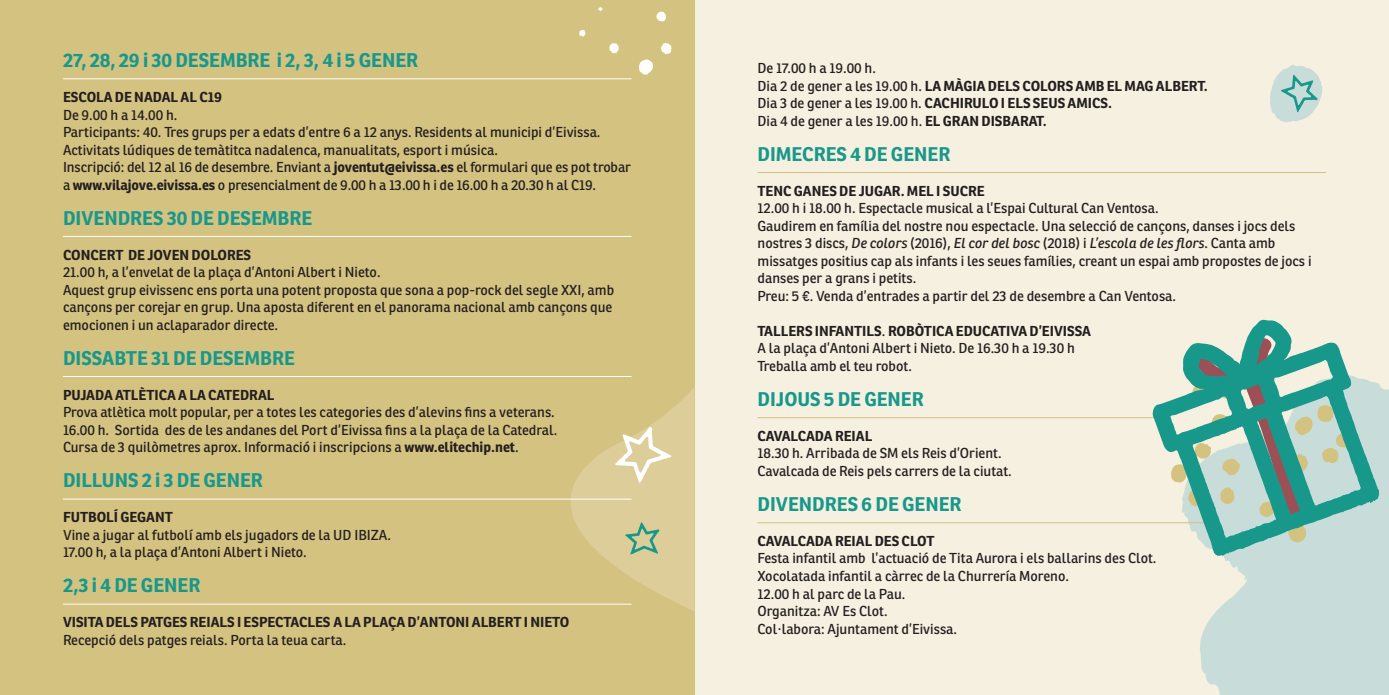
<style>
.page{position:relative;width:1389px;height:695px;background:#fff}
.page>*{position:absolute;margin:0;border:0;box-sizing:border-box;transform-origin:0 0}
.t1{font:700 19.25px "Ronnia";color:#18988b}
.t2{font:14px/17.5px "Ronnia";color:#231f20}
.t3{font:700 14px "Ronnia";color:#231f20}
.s1{font-weight:700}
.s2{font-style:italic}
</style>
<div class="page">
<div style="left:694px;top:0;width:695px;height:694px;background:#f5f0e0"></div>
<div style="left:0;top:0;width:694px;height:694px;background:#d4c280"></div>
<svg style="left:1200px;top:384px;width:189px;height:310px;background:#cbded9"></svg>
<svg style="left:479px;top:388px;width:215px;height:223px"></svg>
<svg style="left:615px;top:426px;width:56px;height:57px;background:#e2d6ac"></svg>
<svg style="left:625px;top:522px;width:34px;height:32px"></svg>
<svg style="left:579px;top:29px;width:6px;height:8px"></svg>
<svg style="left:598px;top:7px;width:4px;height:4px"></svg>
<svg style="left:661px;top:43px;width:10px;height:12px"></svg>
<svg style="left:656px;top:11px;width:10px;height:11px"></svg>
<svg style="left:639px;top:59px;width:14px;height:16px"></svg>
<svg style="left:609px;top:43px;width:10px;height:11px"></svg>
<hr style="left:63px;top:78px;width:568px;height:1px;background:#fff">
<hr style="left:63px;top:236px;width:568px;height:1px;background:#fff">
<hr style="left:63px;top:376px;width:568px;height:1px;background:#fff">
<hr style="left:63px;top:498px;width:568px;height:1px;background:#fff">
<hr style="left:63px;top:603px;width:568px;height:1px;background:#fff">
<hr style="left:757px;top:172px;width:569px;height:1px;background:#d4c280">
<hr style="left:757px;top:417px;width:396px;height:1px;background:#d4c280">
<hr style="left:757px;top:522px;width:457px;height:1px;background:#d4c280">
<svg style="left:1153px;top:320px;width:226px;height:236px"></svg>
<svg style="left:1270px;top:65px;width:53px;height:57px"></svg>
<h1 class="t1" style="left:63px;top:48px;width:357px">27, 28, 29 i 30 DESEMBRE i 2, 3, 4 i 5 GENER</h1>
<p class="t3" style="left:63px;top:88px;width:161px">ESCOLA DE NADAL AL C19</p>
<p class="t2" style="left:63px;top:106px;width:570px">De 9.00 h a 14.00 h.<br>Participants: 40. Tres grups per a edats d’entre 6 a 12 anys. Residents al municipi d’Eivissa.<br>Activitats lúdiques de temàtitca nadalenca, manualitats, esport i música.<br>Inscripció: del 12 al 16 de desembre. Enviant a <span class="s1">joventut@eivissa.es</span> el formulari que es pot trobar a <span class="s1">www.vilajove.eivissa.es</span> o presencialment de 9.00 h a 13.00 h i de 16.00 h a 20.30 h al C19.</p>
<h1 class="t1" style="left:63px;top:205px;width:251px">DIVENDRES 30 DE DESEMBRE</h1>
<p class="t3" style="left:63px;top:246px;width:190px">CONCERT DE JOVEN DOLORES</p>
<p class="t2" style="left:63px;top:263px;width:553px">21.00 h, a l’envelat de la plaça d’Antoni Albert i Nieto.<br>Aquest grup eivissenc ens porta una potent proposta que sona a pop-rock del segle XXI, amb cançons per corejar en grup. Una aposta diferent en el panorama nacional amb cançons que emocionen i un aclaparador directe.</p>
<h1 class="t1" style="left:63px;top:345px;width:233px">DISSABTE 31 DE DESEMBRE</h1>
<p class="t3" style="left:63px;top:386px;width:213px">PUJADA ATLÈTICA A LA CATEDRAL</p>
<p class="t2" style="left:63px;top:403px;width:496px">Prova atlètica molt popular, per a totes les categories des d’alevins fins a veterans.<br>16.00 h. Sortida des de les andanes del Port d’Eivissa fins a la plaça de la Catedral.<br>Cursa de 3 quilòmetres aprox. Informació i inscripcions a <span class="s1">www.elitechip.net</span>.</p>
<h1 class="t1" style="left:63px;top:468px;width:201px">DILLUNS 2 i 3 DE GENER</h1>
<p class="t3" style="left:63px;top:508px;width:111px">FUTBOLÍ GEGANT</p>
<p class="t2" style="left:63px;top:526px;width:329px">Vine a jugar al futbolí amb els jugadors de la UD IBIZA.<br>17.00 h, a la plaça d’Antoni Albert i Nieto.</p>
<h1 class="t1" style="left:63px;top:573px;width:139px">2,3 i 4 DE GENER</h1>
<p class="t3" style="left:63px;top:613px;width:508px">VISITA DELS PATGES REIALS I ESPECTACLES A LA PLAÇA D’ANTONI ALBERT I NIETO</p>
<p class="t2" style="left:63px;top:631px;width:285px">Recepció dels patges reials. Porta la teua carta.</p>
<p class="t2" style="left:757px;top:59px;width:452px">De 17.00 h a 19.00 h.<br>Dia 2 de gener a les 19.00 h. <span class="s1">LA MÀGIA DELS COLORS AMB EL MAG ALBERT.<br></span>Dia 3 de gener a les 19.00 h. <span class="s1">CACHIRULO I ELS SEUS AMICS.<br></span>Dia 4 de gener a les 19.00 h. <span class="s1">EL GRAN DISBARAT.</span></p>
<h1 class="t1" style="left:757px;top:141px;width:194px">DIMECRES 4 DE GENER</h1>
<p class="t3" style="left:757px;top:182px;width:229px">TENC GANES DE JUGAR. MEL I SUCRE</p>
<p class="t2" style="left:757px;top:199px;width:556px">12.00 h i 18.00 h. Espectacle musical a l’Espai Cultural Can Ventosa.<br>Gaudirem en família del nostre nou espectacle. Una selecció de cançons, danses i jocs dels nostres 3 discs, <span class="s2">De colors</span> (2016), <span class="s2">El cor del bosc</span> (2018) i <span class="s2">L’escola de les flors</span>. Canta amb missatges positius cap als infants i les seues famílies, creant un espai amb propostes de jocs i danses per a grans i petits.<br>Preu: 5 €. Venda d’entrades a partir del 23 de desembre a Can Ventosa.</p>
<p class="t2" style="left:757px;top:322px;width:335px"><span class="s1">TALLERS INFANTILS</span>. <span class="s1">ROBÒTICA EDUCATIVA D’EIVISSA<br></span>A la plaça d’Antoni Albert i Nieto. De 16.30 h a 19.30 h<br>Treballa amb el teu robot.</p>
<h1 class="t1" style="left:757px;top:386px;width:168px">DIJOUS 5 DE GENER</h1>
<p class="t3" style="left:757px;top:427px;width:116px">CAVALCADA REIAL</p>
<p class="t2" style="left:757px;top:444px;width:256px">18.30 h. Arribada de SM els Reis d’Orient.<br>Cavalcada de Reis pels carrers de la ciutat.</p>
<h1 class="t1" style="left:757px;top:491px;width:206px">DIVENDRES 6 DE GENER</h1>
<p class="t3" style="left:757px;top:532px;width:178px">CAVALCADA REIAL DES CLOT</p>
<p class="t2" style="left:757px;top:549px;width:401px">Festa infantil amb l’actuació de Tita Aurora i els ballarins des Clot.<br>Xocolatada infantil a càrrec de la Churrería Moreno.<br>12.00 h al parc de la Pau.<br>Organitza: AV Es Clot.<br>Col·labora: Ajuntament d’Eivissa.</p>
</div>
